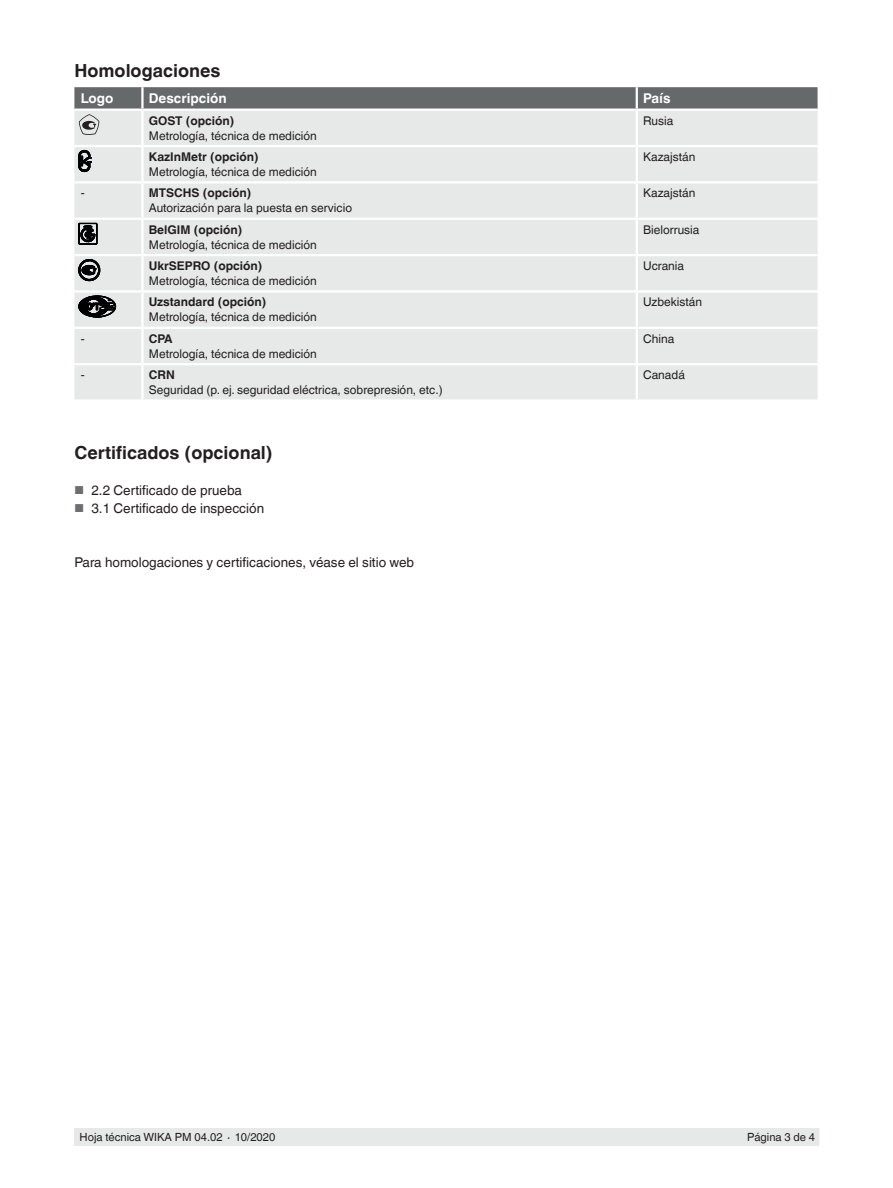
<style>
.page{position:relative;width:893px;height:1188px;background:#fff}
.page>*{position:absolute;margin:0;border:0;box-sizing:border-box;transform-origin:0 0}
.t1{font:700 18px "Helvetica World";color:#231f20}
.t2{font:13.5px "Helvetica World";color:#231f20}
.t3{font:700 13.5px "Helvetica World";color:#fff}
.t4{font:12px "Helvetica World";color:#231f20}
.t5{font:700 12px "Helvetica World";color:#231f20}
.t6{font:11.25px "Helvetica World";color:#231f20}
.s1{font-size:11.55px;color:#6c6d70}
</style>
<div class="page">
<div style="left:75px;top:1128px;width:744px;height:17px;background:#e7e9e8"></div>
<div style="left:74px;top:135px;width:744px;height:264px;background:#e7e9e8"></div>
<hr style="left:142px;top:145px;width:495px;height:2px;background:#fff">
<hr style="left:142px;top:327px;width:495px;height:2px;background:#fff">
<hr style="left:142px;top:363px;width:495px;height:2px;background:#fff">
<hr style="left:141px;top:147px;width:3px;height:34px;background:#fff">
<hr style="left:636px;top:147px;width:2px;height:34px;background:#fff">
<hr style="left:141px;top:220px;width:3px;height:34px;background:#fff">
<hr style="left:636px;top:220px;width:2px;height:34px;background:#fff">
<hr style="left:141px;top:329px;width:3px;height:34px;background:#fff">
<hr style="left:636px;top:329px;width:2px;height:34px;background:#fff">
<hr style="left:142px;top:254px;width:495px;height:2px;background:#fff">
<hr style="left:141px;top:256px;width:3px;height:34px;background:#fff">
<hr style="left:637px;top:254px;width:181px;height:2px;background:#fff">
<hr style="left:636px;top:256px;width:2px;height:34px;background:#fff">
<hr style="left:142px;top:290px;width:495px;height:3px;background:#fff">
<hr style="left:637px;top:290px;width:181px;height:3px;background:#fff">
<hr style="left:74px;top:254px;width:68px;height:2px;background:#fff">
<hr style="left:74px;top:290px;width:68px;height:3px;background:#fff">
<hr style="left:74px;top:218px;width:68px;height:2px;background:#fff">
<hr style="left:142px;top:218px;width:495px;height:2px;background:#fff">
<hr style="left:637px;top:218px;width:181px;height:2px;background:#fff">
<hr style="left:74px;top:181px;width:68px;height:3px;background:#fff">
<hr style="left:142px;top:181px;width:495px;height:3px;background:#fff">
<hr style="left:141px;top:184px;width:3px;height:34px;background:#fff">
<hr style="left:637px;top:181px;width:181px;height:3px;background:#fff">
<hr style="left:636px;top:184px;width:2px;height:34px;background:#fff">
<hr style="left:141px;top:293px;width:3px;height:34px;background:#fff">
<hr style="left:636px;top:293px;width:2px;height:34px;background:#fff">
<hr style="left:74px;top:145px;width:68px;height:2px;background:#fff">
<hr style="left:74px;top:327px;width:68px;height:2px;background:#fff">
<hr style="left:637px;top:145px;width:181px;height:2px;background:#fff">
<hr style="left:637px;top:327px;width:181px;height:2px;background:#fff">
<hr style="left:637px;top:363px;width:181px;height:2px;background:#fff">
<hr style="left:74px;top:363px;width:68px;height:2px;background:#fff">
<hr style="left:636px;top:111px;width:2px;height:34px;background:#fff">
<hr style="left:636px;top:365px;width:2px;height:34px;background:#fff">
<hr style="left:141px;top:111px;width:3px;height:34px;background:#fff">
<hr style="left:141px;top:365px;width:3px;height:34px;background:#fff">
<svg style="left:74px;top:87px;width:744px;height:48px;background:#aeb0b0"></svg>
<svg style="left:79px;top:150px;width:12px;height:22px"></svg>
<svg style="left:79px;top:223px;width:18px;height:22px"></svg>
<svg style="left:79px;top:259px;width:21px;height:22px"></svg>
<svg style="left:79px;top:296px;width:37px;height:21px"></svg>
<h1 class="t1" style="left:74px;top:60px;width:148px">Homologaciones</h1>
<p class="t3" style="left:81px;top:91px;width:34px">Logo</p>
<p class="t3" style="left:149px;top:91px;width:79px">Descripción</p>
<p class="t3" style="left:643px;top:91px;width:29px">País</p>
<p class="t5" style="left:149px;top:113px;width:87px">GOST (opción)</p>
<p class="t4" style="left:149px;top:128px;width:170px">Metrología, técnica de medición</p>
<p class="t4" style="left:643px;top:113px;width:32px">Rusia</p>
<p class="t5" style="left:149px;top:150px;width:111px">KazInMetr (opción)</p>
<p class="t4" style="left:149px;top:165px;width:170px">Metrología, técnica de medición</p>
<p class="t4" style="left:643px;top:150px;width:54px">Kazajstán</p>
<p class="t4" style="left:81px;top:186px;width:5px">-</p>
<p class="t5" style="left:149px;top:186px;width:104px">MTSCHS (opción)</p>
<p class="t4" style="left:149px;top:201px;width:205px">Autorización para la puesta en servicio</p>
<p class="t4" style="left:643px;top:186px;width:54px">Kazajstán</p>
<p class="t5" style="left:149px;top:223px;width:95px">BelGIM (opción)</p>
<p class="t4" style="left:149px;top:238px;width:170px">Metrología, técnica de medición</p>
<p class="t4" style="left:643px;top:223px;width:58px">Bielorrusia</p>
<p class="t5" style="left:149px;top:259px;width:115px">UkrSEPRO (opción)</p>
<p class="t4" style="left:149px;top:274px;width:170px">Metrología, técnica de medición</p>
<p class="t4" style="left:643px;top:259px;width:42px">Ucrania</p>
<p class="t5" style="left:149px;top:295px;width:119px">Uzstandard (opción)</p>
<p class="t4" style="left:149px;top:310px;width:170px">Metrología, técnica de medición</p>
<p class="t4" style="left:643px;top:295px;width:60px">Uzbekistán</p>
<p class="t4" style="left:81px;top:332px;width:5px">-</p>
<p class="t5" style="left:149px;top:332px;width:25px">CPA</p>
<p class="t4" style="left:149px;top:347px;width:170px">Metrología, técnica de medición</p>
<p class="t4" style="left:643px;top:332px;width:33px">China</p>
<p class="t4" style="left:81px;top:368px;width:5px">-</p>
<p class="t5" style="left:149px;top:368px;width:27px">CRN</p>
<p class="t4" style="left:149px;top:383px;width:295px">Seguridad (p. ej. seguridad eléctrica, sobrepresión, etc.)</p>
<p class="t4" style="left:643px;top:368px;width:43px">Canadá</p>
<h1 class="t1" style="left:74px;top:442px;width:200px">Certificados (opcional)</h1>
<p class="t2" style="left:74px;top:482px;width:169px"><span class="s1">■</span> 2.2 Certificado de prueba</p>
<p class="t2" style="left:74px;top:500px;width:191px"><span class="s1">■</span> 3.1 Certificado de inspección</p>
<p class="t2" style="left:74px;top:554px;width:341px">Para homologaciones y certificaciones, véase el sitio web</p>
<p class="t6" style="left:80px;top:1131px;width:197px">Hoja técnica WIKA PM 04.02 ∙ 10/2020</p>
<p class="t6" style="left:747px;top:1131px;width:69px">Página 3 de 4</p>
</div>
